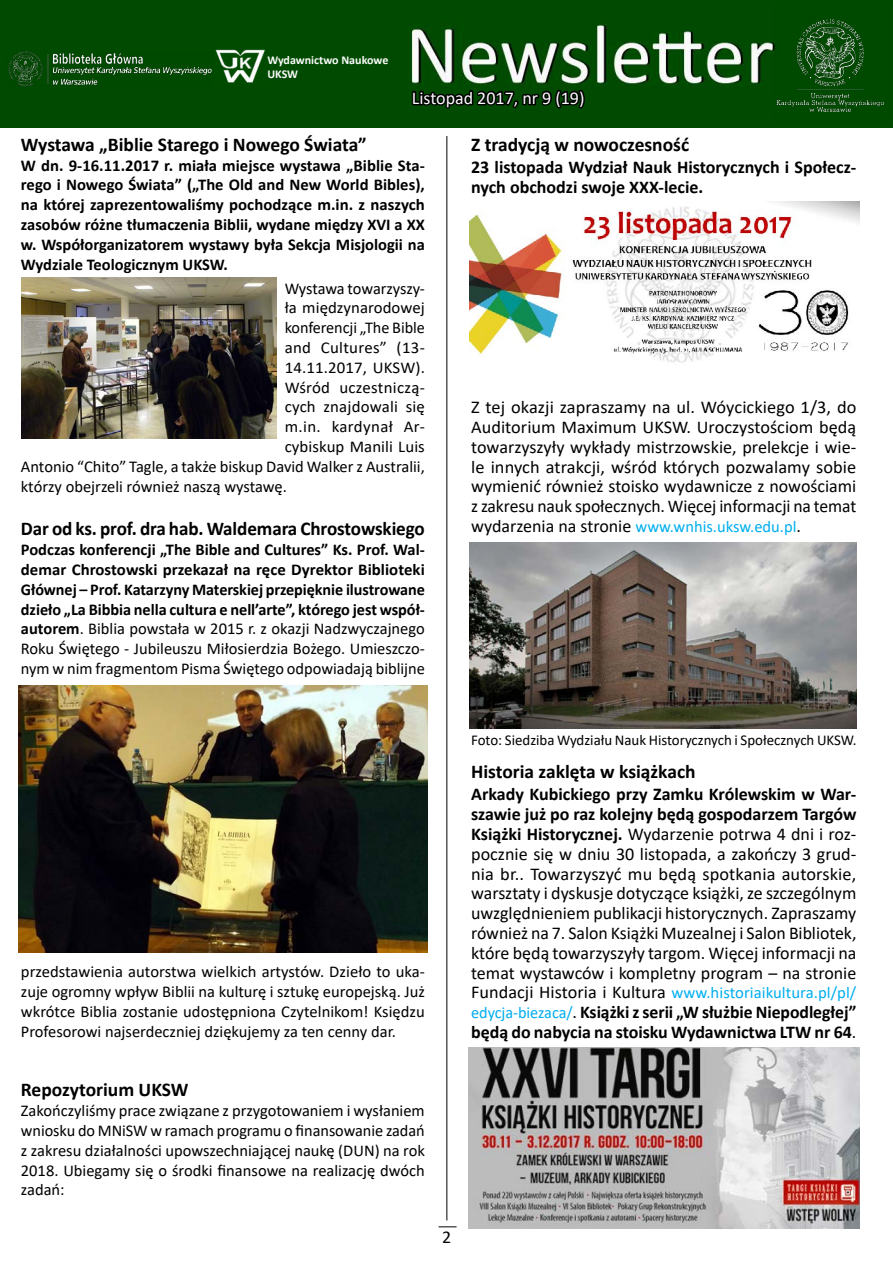
<style>
.page{position:relative;width:893px;height:1263px;background:#fff}
.page>*{position:absolute;margin:0;border:0;box-sizing:border-box;transform-origin:0 0}
.t1{font:700 19.5px "Calibri";letter-spacing:-.005em;color:#000}
.t2{font:18px/19.8px "Calibri";letter-spacing:-.005em;color:#000;text-align:justify}
.t3{font:700 18px/19.8px "Calibri";color:#000}
.t4{font:18px "Calibri";color:#fafafa}
.t5{font:700 16.5px/19.8px "Calibri";color:#000;text-align:justify}
.t6{font:16.5px/19.8px "Calibri";color:#000;text-align:justify}
.t7{font:16.5px "Calibri";letter-spacing:.005em;color:#00aeef}
.t8{font:16.5px "Calibri";letter-spacing:.02em;color:#000}
.t9{font:15px "Calibri";color:#000}
.t10{font:700 12px/14.4px "Calibri";color:#fafafa}
.s1{font-weight:400}
.s2{font-size:18px;color:#000}
.s3{font-weight:700}
.s4{font-weight:400;font-size:16.5px;color:#00aeef}
</style>
<div class="page">
<img style="left:0;top:0;width:893px;height:128px">
<img style="left:210px;top:45px;width:60px;height:45px">
<img style="left:774px;top:0;width:119px;height:123px">
<svg style="left:410px;top:79px;width:177px;height:40px;background:#093e0a"></svg>
<img style="left:6px;top:52px;width:207px;height:35px">
<img style="left:21px;top:278px;width:255px;height:160px">
<img style="left:18px;top:685px;width:409px;height:267px">
<hr style="left:446px;top:136px;width:1px;height:1084px;background:#000">
<svg style="left:439px;top:1226px;width:18px;height:1px"></svg>
<img style="left:469px;top:202px;width:390px;height:161px">
<img style="left:469px;top:543px;width:387px;height:186px">
<img style="left:469px;top:1048px;width:391px;height:181px">
<p class="t10" style="left:267px;top:52px;width:122px">Wydawnictwo Naukowe<br>UKSW</p>
<p class="t4" style="left:412px;top:85px;width:174px">Listopad 2017, nr 9 (19)</p>
<p class="t1" style="left:21px;top:130px;width:347px">Wystawa „Biblie Starego i Nowego Świata”</p>
<p class="t5" style="left:21px;top:155px;width:405px">W dn. 9-16.11.2017 r. miała miejsce wystawa „Biblie Sta&shy;rego i Nowego Świata” („The Old and New World Bibles), na której zaprezentowaliśmy pochodzące m.in. z naszych zasobów różne tłumaczenia Biblii, wydane między XVI a XX w. Współorganizatorem wystawy była Sekcja Misjologii na Wydziale Teologicznym UKSW.</p>
<p class="t6" style="left:285px;top:278px;width:142px">Wystawa towarzyszy-</p>
<p class="t6" style="left:285px;top:298px;width:142px">ła międzynarodowej</p>
<p class="t6" style="left:285px;top:317px;width:142px">konferencji „The Bible</p>
<p class="t8" style="left:285px;top:336px;width:142px">and Cultures” (13-</p>
<p class="t6" style="left:285px;top:357px;width:142px">14.11.2017, UKSW).</p>
<p class="t6" style="left:285px;top:377px;width:142px">Wśród uczestniczą-</p>
<p class="t6" style="left:285px;top:397px;width:142px">cych znajdowali się</p>
<p class="t8" style="left:285px;top:415px;width:142px">m.in. kardynał Ar-</p>
<p class="t6" style="left:285px;top:436px;width:142px">cybiskup Manili Luis</p>
<p class="t6" style="left:21px;top:456px;width:405px">Antonio “Chito” Tagle, a także biskup David Walker z Australii,</p>
<p class="t6" style="left:21px;top:476px;width:268px">którzy obejrzeli również naszą wystawę.</p>
<p class="t1" style="left:21px;top:515px;width:405px">Dar od ks. prof. dra hab. Waldemara Chrostowskiego</p>
<p class="t5" style="left:21px;top:540px;width:405px">Podczas konferencji „The Bible and Cultures” Ks. Prof. Wal&shy;demar Chrostowski przekazał na ręce Dyrektor Biblioteki Głównej – Prof. Katarzyny Materskiej przepięknie ilustrowane dzieło „La Bibbia nella cultura e nell’arte”, którego jest współ&shy;autorem<span class="s1">. Biblia powstała w 2015 r. z okazji Nadzwyczajnego Roku Świętego - Jubileuszu Miłosierdzia Bożego. Umieszczo&shy;nym w nim fragmentom Pisma Świętego odpowiadają biblijne</span></p>
<p class="t1" style="left:471px;top:130px;width:219px">Z tradycją w nowoczesność</p>
<p class="t3" style="left:471px;top:157px;width:387px">23 listopada Wydział Nauk Historycznych i Społecz&shy;nych obchodzi swoje XXX-lecie.</p>
<p class="t2" style="left:471px;top:397px;width:387px">Z tej okazji zapraszamy na ul. Wóycickiego 1/3, do Auditorium Maximum UKSW. Uroczystościom będą towarzyszyły wykłady mistrzowskie, prelekcje i wie&shy;le innych atrakcji, wśród których pozwalamy sobie wymienić również stoisko wydawnicze z nowościami z zakresu nauk społecznych. Więcej informacji na temat</p>
<p class="t7" style="left:471px;top:515px;width:331px"><span class="s2">wydarzenia na stronie</span> www.wnhis.uksw.edu.pl<span class="s2">.</span></p>
<p class="t6" style="left:21px;top:962px;width:405px">przedstawienia autorstwa wielkich artystów. Dzieło to uka&shy;zuje ogromny wpływ Biblii na kulturę i sztukę europejską. Już wkrótce Biblia zostanie udostępniona Czytelnikom! Księdzu Profesorowi najserdeczniej dziękujemy za ten cenny dar.</p>
<p class="t1" style="left:21px;top:1076px;width:169px">Repozytorium UKSW</p>
<p class="t6" style="left:21px;top:1100px;width:405px">Zakończyliśmy prace związane z przygotowaniem i wysłaniem wniosku do MNiSW w ramach programu o finansowanie zadań z zakresu działalności upowszechniającej naukę (DUN) na rok 2018. Ubiegamy się o środki finansowe na realizację dwóch zadań:</p>
<p class="t2" style="left:442px;top:1227px;width:11px">2</p>
<p class="t9" style="left:471px;top:730px;width:387px">Foto: Siedziba Wydziału Nauk Historycznych i Społecznych UKSW.</p>
<p class="t1" style="left:471px;top:758px;width:226px">Historia zaklęta w książkach</p>
<p class="t2" style="left:471px;top:784px;width:387px"><span class="s3">Arkady Kubickiego przy Zamku Królewskim w War&shy;szawie już po raz kolejny będą gospodarzem Targów Książki Historycznej.</span> Wydarzenie potrwa 4 dni i roz&shy;pocznie się w dniu 30 listopada, a zakończy 3 grud&shy;nia br.. Towarzyszyć mu będą spotkania autorskie, warsztaty i dyskusje dotyczące książki, ze szczególnym uwzględnieniem publikacji historycznych. Zapraszamy również na 7. Salon Książki Muzealnej i Salon Bibliotek, które będą towarzyszyły targom. Więcej informacji na temat wystawców i kompletny program – na stronie</p>
<p class="t7" style="left:471px;top:981px;width:387px"><span class="s2">Fundacji Historia i Kultura</span> www.historiaikultura.pl/pl/</p>
<p class="t3" style="left:471px;top:1002px;width:387px"><span class="s4">edycja-biezaca/</span><span class="s1">.</span> Książki z serii „W służbie Niepodległej” będą do nabycia na stoisku Wydawnictwa LTW nr 64<span class="s1">.</span></p>
</div>
